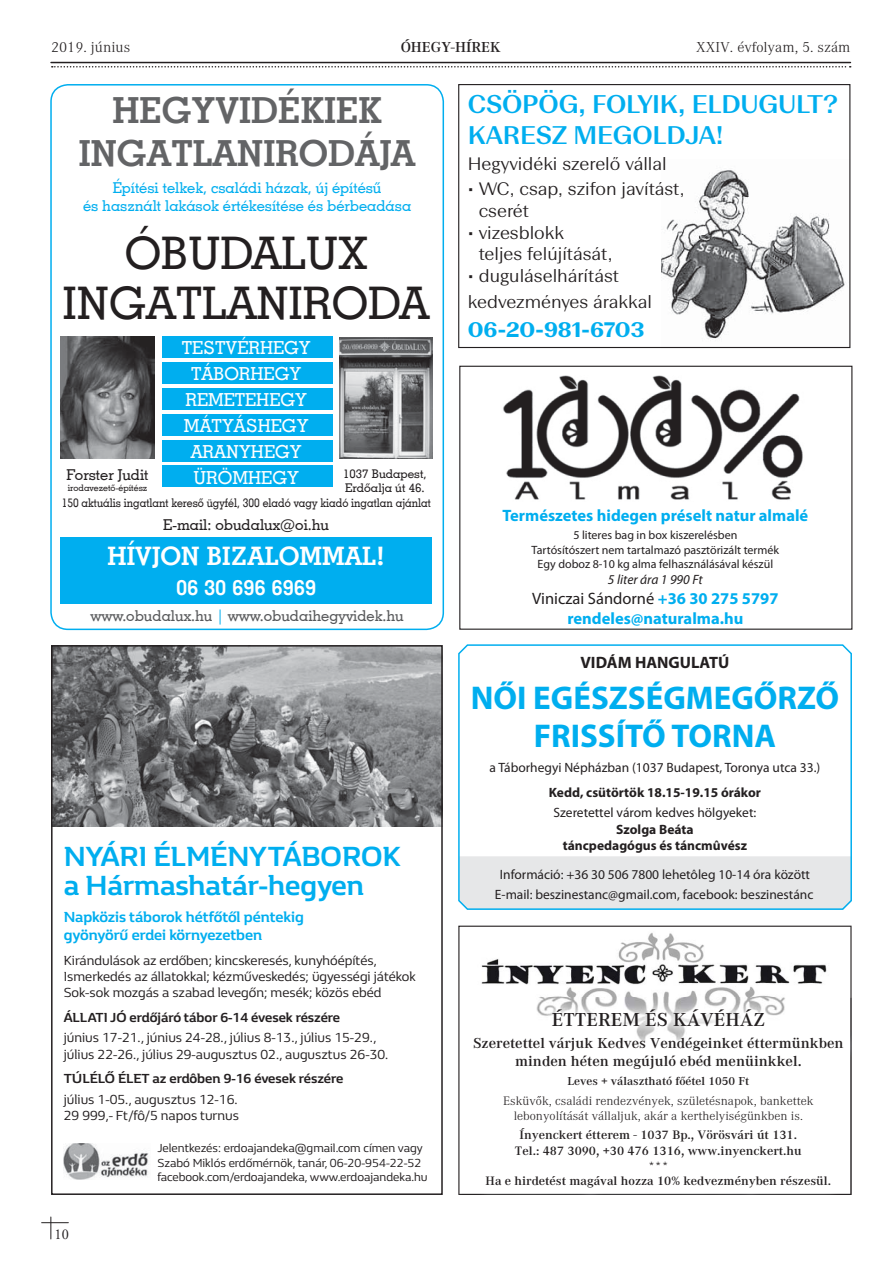
<style>
.page{position:relative;width:893px;height:1263px;background:#fff}
.page>*{position:absolute;margin:0;border:0;box-sizing:border-box;transform-origin:0 0}
.t1{font:45px/49.5px "Geo Slab 703 Md HU Normal";color:#231f20;text-align:center}
.t2{font:36px/43.2px "Geo Slab 703 Md HU Bold";color:#636466;text-align:center}
.t3{font:700 33px/38.1px "Myriad Pro";color:#00aeef;text-align:center}
.t4{font:700 28.5px/29.7px "Renault Life";color:#00aeef}
.t5{font:500 25.5px/30.6px "Beausite Fit";letter-spacing:-.01em;color:#00aeef}
.t6{font:25.5px "Geo Slab 703 Md HU Bold";color:#fff}
.t7{font:700 21px "Beausite Fit";color:#00aeef}
.t8{font:21px "Geo Slab 703 Md HU Bold";color:#fff}
.t9{font:700 19.5px "Corporate Gs";color:#231f20;scale:1.05 1}
.t10{font:300 18px/21.6px "Beausite Fit";color:#231f20}
.t11{font:18px/25.8px "Geo Slab 703 Md HU Normal";color:#fff;text-align:center}
.t12{font:700 16.5px/19.8px "Myriad Pro";color:#00aeef;text-align:center}
.t13{font:700 16.5px "Myriad Pro";color:#231f20}
.t14{font:700 15px/18px "Corporate Gs";color:#231f20;text-align:center;scale:1.05 1}
.t15{font:15px/18px "Geo Slab 703 Md HU Normal";color:#00aeef;text-align:center}
.t16{font:700 15px/18px "Renault Life";color:#00aeef}
.t17{font:15px "Geo Slab 703 Md HU Normal";color:#58595b}
.t18{font:15px "Geo Slab 703 Md HU Normal";color:#231f20}
.t19{font:15px "Corporate Light Gs Plain";color:#231f20;scale:1.05 1}
.t20{font:700 15px "Corporate Light Gs";color:#231f20;scale:1.05 1}
.t21{font:15px "Adobe Garamond Pro";color:#231f20;scale:.95 1}
.t22{font:13.5px/16.2px "Renault Life";color:#231f20}
.t23{font:13.5px/20.4px "Myriad Pro";color:#231f20;text-align:center}
.t24{font:700 13.5px "Renault Life";color:#231f20}
.t25{font:700 13.5px/16.2px "Myriad Pro";color:#231f20;text-align:center}
.t26{font:italic 13.5px "Myriad Pro";color:#231f20}
.t27{font:700 12.75px/15.3px "Corporate Gs";color:#231f20;text-align:center;scale:1.05 1}
.t28{font:12.75px/15.3px "Corporate Light Gs Plain";color:#231f20;text-align:center;scale:1.05 1}
.t29{font:12px/14.4px "Renault Life";color:#231f20}
.t30{font:12px/14.4px "Myriad Pro";color:#231f20;text-align:center}
.t31{font:12px "Geo Slab 703 Md HU Normal";color:#231f20;scale:.9 1}
.t32{font:700 12px "Corporate Gs";color:#231f20;scale:1.05 1}
.t33{font:12px/14.4px "Geo Slab 703 Md HU Normal";color:#231f20}
.t34{font:9px "Geo Slab 703 Md HU Normal";color:#231f20}
.s1{color:#00aeef}
.s2{font-weight:400;color:#231f20}
</style>
<div class="page">
<img style="left:662px;top:170px;width:184px;height:169px">
<svg style="left:52px;top:66px;width:799px;height:2px"></svg>
<hr style="left:51px;top:62px;width:799px;height:1px;background:#231f20">
<svg style="left:42px;top:1217px;width:26px;height:22px"></svg>
<div style="left:50px;top:84px;width:394px;height:546px;border:2px solid #00aeef;border-radius:17px"></div>
<div style="left:60px;top:538px;width:372px;height:66px;background:#00aeef"></div>
<div style="left:162px;top:363px;width:171px;height:21px;background:#00aeef"></div>
<div style="left:162px;top:389px;width:171px;height:21px;background:#00aeef"></div>
<div style="left:162px;top:414px;width:171px;height:22px;background:#00aeef"></div>
<div style="left:162px;top:337px;width:171px;height:21px;background:#00aeef"></div>
<svg style="left:60px;top:337px;width:95px;height:121px;background:#636365"></svg>
<svg style="left:340px;top:337px;width:92px;height:121px;background:#7e7f81"></svg>
<div style="left:162px;top:440px;width:170px;height:21px;background:#00aeef"></div>
<div style="left:162px;top:466px;width:171px;height:21px;background:#00aeef"></div>
<div style="left:459px;top:366px;width:393px;height:264px;border:1px solid #231f20"></div>
<img style="left:503px;top:375px;width:300px;height:125px">
<img style="left:54px;top:648px;width:386px;height:179px">
<svg style="left:458px;top:644px;width:394px;height:266px"></svg>
<svg style="left:458px;top:926px;width:393px;height:269px"></svg>
<img style="left:462px;top:997px;width:389px;height:197px">
<div style="left:51px;top:645px;width:392px;height:550px;border:2px solid #231f20"></div>
<img style="left:64px;top:1143px;width:85px;height:36px">
<div style="left:458px;top:84px;width:392px;height:264px;border:1px solid #231f20"></div>
<p class="t19" style="left:51px;top:41px;width:77px">2019. június</p>
<p class="t20" style="left:401px;top:42px;width:97px">ÓHEGY-HÍREK</p>
<p class="t19" style="left:696px;top:41px;width:148px">XXIV. évfolyam, 5. szám</p>
<h2 class="t2" style="left:79px;top:92px;width:338px">HEGYVIDÉKIEK<br>INGATLANIRODÁJA</h2>
<p class="t15" style="left:83px;top:180px;width:330px">Építési telkek, családi házak, új építésû<br>és használt lakások értékesítése és bérbeadása</p>
<h1 class="t1" style="left:63px;top:233px;width:368px">ÓBUDALUX<br>INGATLANIRODA</h1>
<h3 class="t11" style="left:182px;top:337px;width:131px">TESTVÉRHEGY<br>TÁBORHEGY<br>REMETEHEGY<br>MÁTYÁSHEGY<br>ARANYHEGY<br>ÜRÖMHEGY</h3>
<p class="t31" style="left:62px;top:498px;width:412px">150 aktuális ingatlant keresô ügyfél, 300 eladó vagy kiadó ingatlan ajánlat</p>
<p class="t18" style="left:163px;top:519px;width:167px">E-mail: obudalux@oi.hu</p>
<p class="t33" style="left:343px;top:468px;width:85px">1037 Budapest,<br>Erdôalja út 46.</p>
<p class="t18" style="left:66px;top:469px;width:84px">Forster Judit</p>
<p class="t34" style="left:68px;top:484px;width:81px">irodavezetô-építész</p>
<h3 class="t6" style="left:108px;top:546px;width:279px">HÍVJON BIZALOMMAL!</h3>
<h3 class="t8" style="left:176px;top:579px;width:142px">06 30 696 6969</h3>
<p class="t17" style="left:90px;top:610px;width:315px">www.obudalux.hu <span class="s1">|</span> www.obudaihegyvidek.hu</p>
<h3 class="t4" style="left:64px;top:844px;width:339px">NYÁRI ÉLMÉNYTÁBOROK a Hármashatár-hegyen</h3>
<p class="t16" style="left:64px;top:910px;width:242px">Napközis táborok hétfőtől péntekig gyönyörű erdei környezetben</p>
<p class="t22" style="left:64px;top:954px;width:354px">Kirándulások az erdőben; kincskeresés, kunyhóépítés,<br>Ismerkedés az állatokkal; kézműveskedés; ügyességi játékok<br>Sok-sok mozgás a szabad levegőn; mesék; közös ebéd</p>
<p class="t24" style="left:64px;top:1012px;width:278px">ÁLLATI JÓ erdőjáró tábor 6-14 évesek részére</p>
<p class="t22" style="left:64px;top:1031px;width:326px">június 17-21., június 24-28., július 8-13., július 15-29., július 22-26., július 29-augusztus 02., augusztus 26-30.</p>
<p class="t24" style="left:64px;top:1074px;width:281px">TÚLÉLŐ ÉLET az erdôben 9-16 évesek részére</p>
<p class="t22" style="left:64px;top:1092px;width:177px">július 1-05., augusztus 12-16.<br>29 999,- Ft/fô/5 napos turnus</p>
<p class="t29" style="left:157px;top:1142px;width:272px">Jelentkezés: erdoajandeka@gmail.com címen vagy<br>Szabó Miklós erdőmérnök, tanár, 06-20-954-22-52 facebook.com/erdoajandeka, www.erdoajandeka.hu</p>
<p class="t21" style="left:55px;top:1228px;width:16px">10</p>
<h3 class="t5" style="left:468px;top:92px;width:372px">CSÖPÖG, FOLYIK, ELDUGULT?<br>KARESZ MEGOLDJA!</h3>
<h3 class="t10" style="left:468px;top:154px;width:201px">Hegyvidéki szerelő vállal</h3>
<h3 class="t10" style="left:479px;top:180px;width:207px;text-indent:-11px">• WC, csap, szifon javítást, cserét</h3>
<h3 class="t10" style="left:479px;top:224px;width:135px;text-indent:-11px">• vizesblokk<br>teljes felújítását,</h3>
<h3 class="t10" style="left:468px;top:265px;width:186px;line-height:25.8px">• duguláselhárítást kedvezményes árakkal</h3>
<h3 class="t7" style="left:468px;top:322px;width:178px">06-20-981-6703</h3>
<p class="t12" style="left:502px;top:507px;width:307px">Természetes hidegen préselt natur almalé</p>
<p class="t30" style="left:532px;top:529px;width:249px">5 literes bag in box kiszerelésben<br>Tartósítószert nem tartalmazó pasztörizált termék<br>Egy doboz 8-10 kg alma felhasználásával készül</p>
<p class="t26" style="left:608px;top:575px;width:96px">5 liter ára 1 990 Ft</p>
<p class="t12" style="left:532px;top:590px;width:248px"><span class="s2">Viniczai Sándorné</span> +36 30 275 5797 rendeles@naturalma.hu</p>
<p class="t13" style="left:580px;top:656px;width:150px">VIDÁM HANGULATÚ</p>
<h3 class="t3" style="left:471px;top:682px;width:370px">NŐI EGÉSZSÉGMEGŐRZŐ<br>FRISSÍTŐ TORNA</h3>
<p class="t23" style="left:490px;top:759px;width:332px">a Táborhegyi Népházban (1037 Budapest, Toronya utca 33.)</p>
<p class="t25" style="left:549px;top:785px;width:214px">Kedd, csütörtök 18.15-19.15 órákor</p>
<p class="t23" style="left:554px;top:804px;width:204px">Szeretettel várom kedves hölgyeket:</p>
<p class="t25" style="left:563px;top:822px;width:186px">Szolga Beáta<br>táncpedagógus és táncmûvész</p>
<p class="t23" style="left:495px;top:865px;width:320px">Információ: +36 30 506 7800 lehetôleg 10-14 óra között<br>E-mail: beszinestanc@gmail.com, facebook: beszinestánc</p>
<h3 class="t9" style="left:552px;top:1013px;width:204px">ÉTTEREM ÉS KÁVÉHÁZ</h3>
<p class="t14" style="left:473px;top:1036px;width:354px">Szeretettel várjuk Kedves Vendégeinket éttermünkben minden héten megújuló ebéd menüinkkel.</p>
<p class="t32" style="left:567px;top:1077px;width:175px">Leves + választható fôétel 1050 Ft</p>
<p class="t28" style="left:503px;top:1094px;width:297px">Esküvôk, családi rendezvények, születésnapok, bankettek lebonyolítását vállaljuk, akár a kerthelyiségünkben is.</p>
<p class="t27" style="left:515px;top:1129px;width:275px">Ínyenckert étterem - 1037 Bp., Vörösvári út 131.<br>Tel.: 487 3090, +30 476 1316, www.inyenckert.hu</p>
<p class="t28" style="left:648px;top:1159px;width:21px">***</p>
<p class="t27" style="left:486px;top:1175px;width:331px">Ha e hirdetést magával hozza 10% kedvezményben részesül.</p>
</div>
